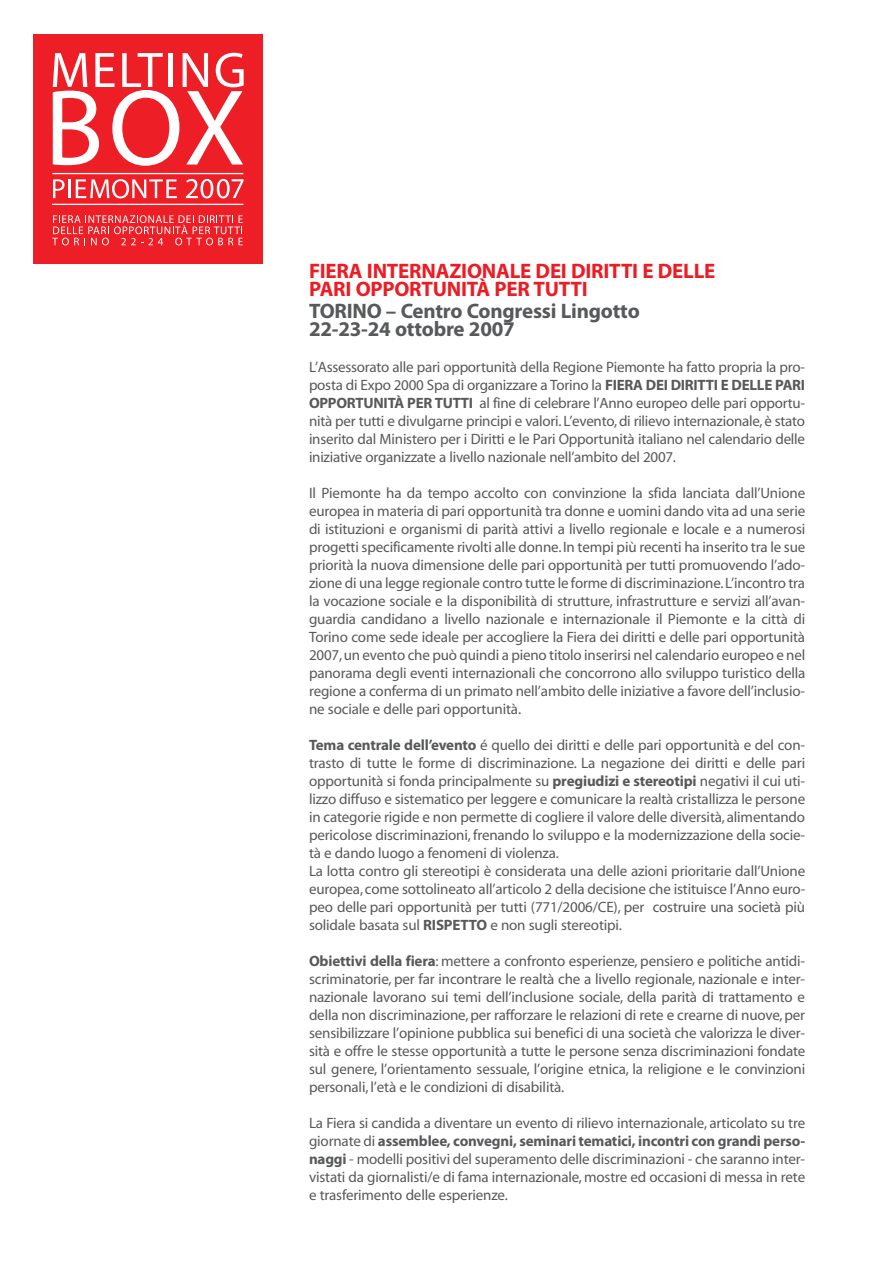
<style>
.page{position:relative;width:893px;height:1263px;background:#fff}
.page>*{position:absolute;margin:0;border:0;box-sizing:border-box;transform-origin:0 0}
.t1{font:700 21px/18px "Myriad Pro";letter-spacing:-.01em;color:#ed1c24}
.t2{font:700 21px/18px "Myriad Pro";letter-spacing:-.01em;color:#58595b}
.t3{font:15px/18px "Myriad";letter-spacing:-.01em;color:#58595b;text-align:justify}
.t4{font:700 15px "Myriad Pro";letter-spacing:-.01em;color:#58595b}
.s1{font-family:"Myriad Pro";font-weight:700}
.s2{font-family:"Myriad";font-weight:400}
</style>
<div class="page">
<div style="left:33px;top:34px;width:230px;height:230px;background:#ed1e25"></div>
<svg style="left:53px;top:53px;width:190px;height:113px"></svg>
<hr style="left:52px;top:173px;width:191px;height:1px;background:#fff">
<hr style="left:52px;top:204px;width:191px;height:1px;background:#fff">
<svg style="left:53px;top:179px;width:12px;height:19px"></svg>
<hr style="left:68px;top:179px;width:3px;height:19px;background:#fff">
<svg style="left:76px;top:179px;width:101px;height:19px"></svg>
<svg style="left:186px;top:179px;width:57px;height:19px"></svg>
<svg style="left:52px;top:215px;width:191px;height:30px"></svg>
<h1 class="t1" style="left:309px;top:264px;width:408px">FIERA INTERNAZIONALE DEI DIRITTI E DELLE<br>PARI OPPORTUNITÀ PER TUTTI</h1>
<h1 class="t2" style="left:309px;top:304px;width:332px">TORINO – Centro Congressi Lingotto<br>22-23-24 ottobre 2007</h1>
<p class="t3" style="left:309px;top:360px;width:497px">L’Assessorato alle pari opportunità della Regione Piemonte ha fatto propria la pro&shy;posta di Expo 2000 Spa di organizzare a Torino la <span class="s1">FIERA DEI DIRITTI E DELLE PARI OPPORTUNITÀ PER TUTTI</span> al fine di celebrare l’Anno europeo delle pari opportu&shy;nità per tutti e divulgarne principi e valori. L’evento, di rilievo internazionale, è stato inserito dal Ministero per i Diritti e le Pari Opportunità italiano nel calendario delle iniziative organizzate a livello nazionale nell’ambito del 2007.</p>
<p class="t3" style="left:309px;top:486px;width:498px">Il Piemonte ha da tempo accolto con convinzione la sfida lanciata dall’Unione europea in materia di pari opportunità tra donne e uomini dando vita ad una serie di istituzioni e organismi di parità attivi a livello regionale e locale e a numerosi progetti specificamente rivolti alle donne.In tempi più recenti ha inserito tra le sue priorità la nuova dimensione delle pari opportunità per tutti promuovendo l’ado&shy;zione di una legge regionale contro tutte le forme di discriminazione.L’incontro tra la vocazione sociale e la disponibilità di strutture, infrastrutture e servizi all’avan&shy;guardia candidano a livello nazionale e internazionale il Piemonte e la città di Torino come sede ideale per accogliere la Fiera dei diritti e delle pari opportunità 2007,un evento che può quindi a pieno titolo inserirsi nel calendario europeo e nel panorama degli eventi internazionali che concorrono allo sviluppo turistico della regione a conferma di un primato nell’ambito delle iniziative a favore dell’inclusio&shy;ne sociale e delle pari opportunità.</p>
<p class="t3" style="left:309px;top:738px;width:498px;text-align:left"><span class="s1">Tema centrale dell’evento</span> é quello dei diritti e delle pari opportunità e del con&shy;trasto di tutte le forme di discriminazione. La negazione dei diritti e delle pari opportunità si fonda principalmente su <span class="s1">pregiudizi e stereotipi</span> negativi il cui uti&shy;lizzo diffuso e sistematico per leggere e comunicare la realtà cristallizza le persone in categorie rigide e non permette di cogliere il valore delle diversità, alimentando pericolose discriminazioni, frenando lo sviluppo e la modernizzazione della socie&shy;tà e dando luogo a fenomeni di violenza.<br>La lotta contro gli stereotipi è considerata una delle azioni prioritarie dall’Unione europea, come sottolineato all’articolo 2 della decisione che istituisce l’Anno euro&shy;peo delle pari opportunità per tutti (771/2006/CE), per costruire una società più solidale basata sul <span class="s1">RISPETTO</span> e non sugli stereotipi.</p>
<p class="t3" style="left:309px;top:954px;width:498px"><span class="s1">Obiettivi della fiera</span>: mettere a confronto esperienze, pensiero e politiche antidi&shy;scriminatorie, per far incontrare le realtà che a livello regionale, nazionale e inter&shy;nazionale lavorano sui temi dell’inclusione sociale, della parità di trattamento e della non discriminazione, per rafforzare le relazioni di rete e crearne di nuove, per sensibilizzare l’opinione pubblica sui benefici di una società che valorizza le diver&shy;sità e offre le stesse opportunità a tutte le persone senza discriminazioni fondate sul genere, l’orientamento sessuale, l’origine etnica, la religione e le convinzioni personali, l’età e le condizioni di disabilità.</p>
<p class="t3" style="left:309px;top:1116px;width:497px">La Fiera si candida a diventare un evento di rilievo internazionale, articolato su tre</p>
<p class="t4" style="left:309px;top:1136px;width:497px"><span class="s2">giornate di</span> assemblee, convegni, seminari tematici, incontri con grandi perso-</p>
<p class="t3" style="left:309px;top:1152px;width:497px"><span class="s1">naggi</span> - modelli positivi del superamento delle discriminazioni - che saranno inter&shy;vistati da giornalisti/e di fama internazionale, mostre ed occasioni di messa in rete e trasferimento delle esperienze.</p>
</div>
